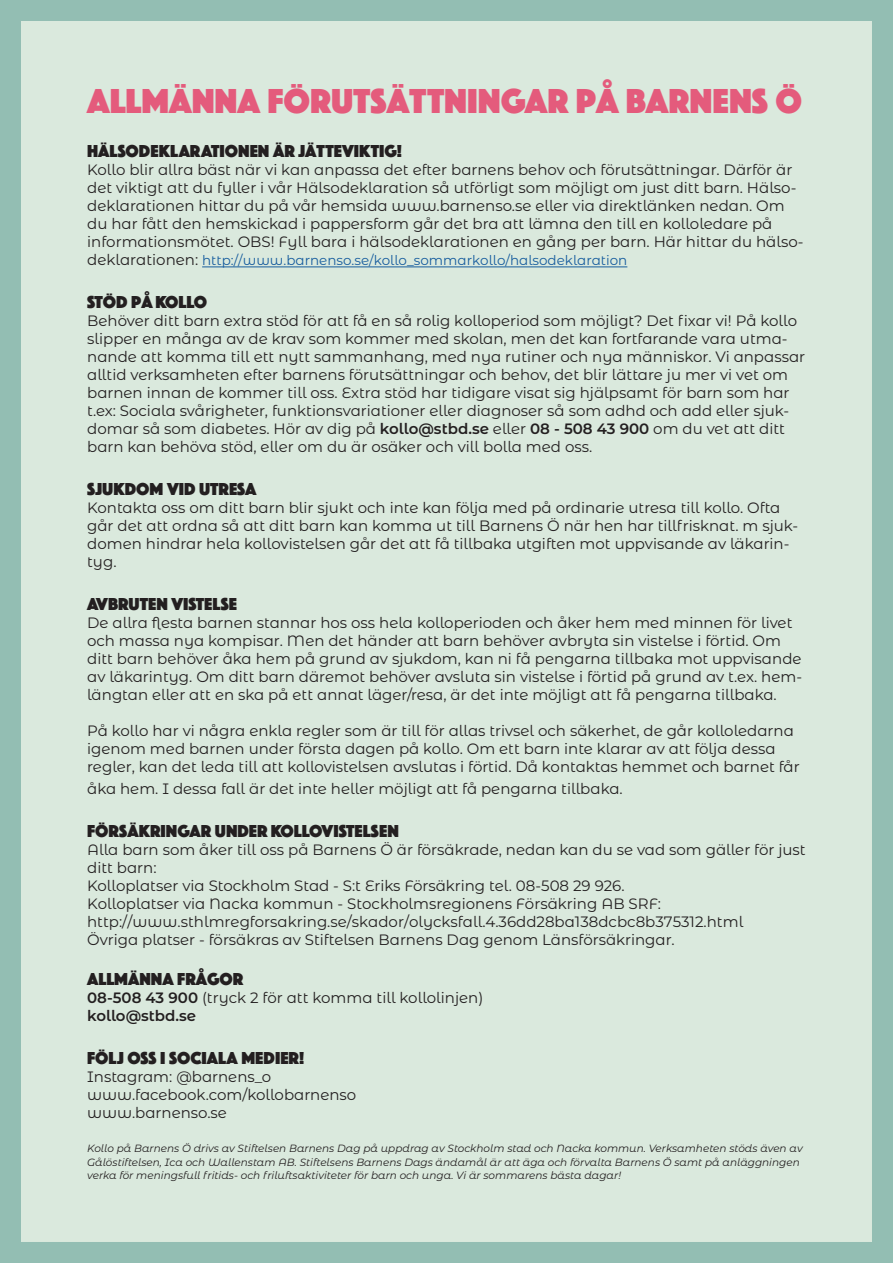
<style>
.page{position:relative;width:893px;height:1263px;background:#fff}
.page>*{position:absolute;margin:0;border:0;box-sizing:border-box;transform-origin:0 0}
.t1{font:36px "Phosphate Solid";color:#e45b7c}
.t2{font:18px "Phosphate Solid";color:#231f20}
.t3{font:15px/18px "Montserrat Alternates";color:#231f20}
.t4{font:13.5px "Montserrat Alternates";color:#175d9e}
.t5{font:italic 10.5px/13.5px "Montserrat Alternates";color:#231f20}
.s1{font-size:15px;color:#231f20}
.s2{font-weight:600}
</style>
<div class="page">
<div style="left:10px;top:10px;width:872px;height:1242px;background:#dae9dd"></div>
<div style="left:0;top:0;width:893px;height:1263px;border:21px solid #93beb3"></div>
<hr style="left:202px;top:267px;width:425px;height:1px;background:#175d9e">
<p class="t1" style="left:87px;top:76px;width:716px">ALLMÄNNA FÖRUTSÄTTNINGAR PÅ BARNENS Ö</p>
<p class="t2" style="left:87px;top:138px;width:316px">HÄLSODEKLARATIONEN ÄR JÄTTEVIKTIG!</p>
<p class="t3" style="left:87px;top:160px;width:718px">Kollo blir allra bäst när vi kan anpassa det efter barnens behov och förutsättningar. Därför är det viktigt att du fyller i vår Hälsodeklaration så utförligt som möjligt om just ditt barn. Hälso&shy;deklarationen hittar du på vår hemsida www.barnenso.se eller via direktlänken nedan. Om du har fått den hemskickad i pappersform går det bra att lämna den till en kolloledare på informationsmötet. OBS! Fyll bara i hälsodeklarationen en gång per barn. Här hittar du hälso-</p>
<p class="t4" style="left:87px;top:250px;width:542px"><span class="s1">deklarationen:</span> http://www.barnenso.se/kollo_sommarkollo/halsodeklaration</p>
<p class="t2" style="left:87px;top:289px;width:122px">STÖD PÅ KOLLO</p>
<p class="t3" style="left:87px;top:311px;width:719px">Behöver ditt barn extra stöd för att få en så rolig kolloperiod som möjligt? Det fixar vi! På kollo slipper en många av de krav som kommer med skolan, men det kan fortfarande vara utma&shy;nande att komma till ett nytt sammanhang, med nya rutiner och nya människor. Vi anpassar alltid verksamheten efter barnens förutsättningar och behov, det blir lättare ju mer vi vet om barnen innan de kommer till oss. Extra stöd har tidigare visat sig hjälpsamt för barn som har t.ex: Sociala svårigheter, funktionsvariationer eller diagnoser så som adhd och add eller sjuk&shy;domar så som diabetes. Hör av dig på <span class="s2">kollo@stbd.se</span> eller <span class="s2">08 - 508 43 900</span> om du vet att ditt barn kan behöva stöd, eller om du är osäker och vill bolla med oss.</p>
<p class="t2" style="left:87px;top:476px;width:171px">SJUKDOM VID UTRESA</p>
<p class="t3" style="left:87px;top:498px;width:713px">Kontakta oss om ditt barn blir sjukt och inte kan följa med på ordinarie utresa till kollo. Ofta går det att ordna så att ditt barn kan komma ut till Barnens Ö när hen har tillfrisknat. m sjuk&shy;domen hindrar hela kollovistelsen går det att få tillbaka utgiften mot uppvisande av läkarin&shy;tyg.</p>
<p class="t2" style="left:87px;top:591px;width:152px">AVBRUTEN VISTELSE</p>
<p class="t3" style="left:87px;top:613px;width:716px">De allra flesta barnen stannar hos oss hela kolloperioden och åker hem med minnen för livet och massa nya kompisar. Men det händer att barn behöver avbryta sin vistelse i förtid. Om ditt barn behöver åka hem på grund av sjukdom, kan ni få pengarna tillbaka mot uppvisande av läkarintyg. Om ditt barn däremot behöver avsluta sin vistelse i förtid på grund av t.ex. hem&shy;längtan eller att en ska på ett annat läger/resa, är det inte möjligt att få pengarna tillbaka.</p>
<p class="t3" style="left:87px;top:721px;width:714px">På kollo har vi några enkla regler som är till för allas trivsel och säkerhet, de går kolloledarna igenom med barnen under första dagen på kollo. Om ett barn inte klarar av att följa dessa regler, kan det leda till att kollovistelsen avslutas i förtid. Då kontaktas hemmet och barnet får</p>
<p class="t3" style="left:87px;top:779px;width:537px">åka hem. I dessa fall är det inte heller möjligt att få pengarna tillbaka.</p>
<p class="t2" style="left:87px;top:818px;width:313px">FÖRSÄKRINGAR UNDER KOLLOVISTELSEN</p>
<p class="t3" style="left:87px;top:840px;width:720px">Alla barn som åker till oss på Barnens Ö är försäkrade, nedan kan du se vad som gäller för just ditt barn:<br>Kolloplatser via Stockholm Stad - S:t Eriks Försäkring tel. 08-508 29 926.<br>Kolloplatser via Nacka kommun - Stockholmsregionens Försäkring AB SRF: http://www.sthlmregforsakring.se/skador/olycksfall.4.36dd28ba138dcbc8b375312.html<br>Övriga platser - försäkras av Stiftelsen Barnens Dag genom Länsförsäkringar.</p>
<p class="t2" style="left:87px;top:966px;width:158px">ALLMÄNNA FRÅGOR</p>
<p class="t3" style="left:87px;top:988px;width:398px"><span class="s2">08-508 43 900</span> (tryck 2 för att komma till kollolinjen) <span class="s2">kollo@stbd.se</span></p>
<p class="t2" style="left:87px;top:1045px;width:219px">FÖLJ OSS I SOCIALA MEDIER!</p>
<p class="t3" style="left:87px;top:1067px;width:271px">Instagram: @barnens_o www.facebook.com/kollobarnenso www.barnenso.se</p>
<p class="t5" style="left:87px;top:1141px;width:717px">Kollo på Barnens Ö drivs av Stiftelsen Barnens Dag på uppdrag av Stockholm stad och Nacka kommun. Verksamheten stöds även av<br>Gålöstiftelsen, Ica och Wallenstam AB. Stiftelsens Barnens Dags ändamål är att äga och förvalta Barnens Ö samt på anläggningen verka för meningsfull fritids- och friluftsaktiviteter för barn och unga. Vi är sommarens bästa dagar!</p>
</div>
